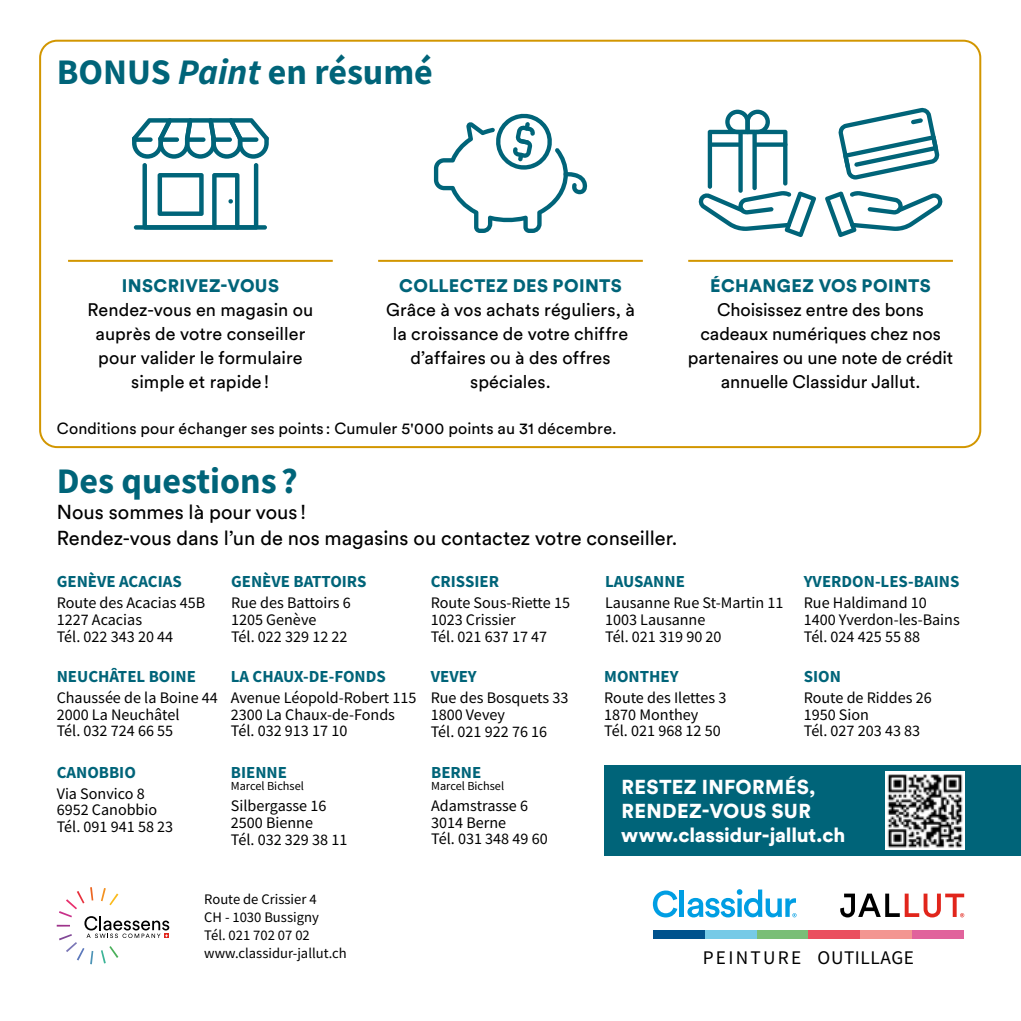
<style>
.page{position:relative;width:1021px;height:1021px;background:#fff}
.page>*{position:absolute;margin:0;border:0;box-sizing:border-box;transform-origin:0 0}
.t1{font:700 36px "Source Sans Pro";color:#006479}
.t2{font:20px/26px "Circular Std";color:#000}
.t3{font:900 20px/24px "Circular Std";letter-spacing:.02em;color:#fff}
.t4{font:19.2px "Source Sans Pro";letter-spacing:.035em;color:#000}
.t5{font:18px/24px "Circular Std";color:#000;text-align:center}
.t6{font:900 18px "Circular Std";letter-spacing:.02em;color:#006479}
.t7{font:700 16.8px "Source Sans Pro";color:#006479}
.t8{font:16px/16.8px "Source Sans Pro";color:#000}
.t9{font:16px "Circular Std";letter-spacing:.01em;color:#000}
.t10{font:14.6px/17.8px "Source Sans Pro";color:#000}
.t11{font:12.2px "Source Sans Pro";color:#000}
.s1{font-style:italic}
</style>
<div class="page">
<div style="left:39px;top:40px;width:942px;height:408px;border:2px solid #d29600;border-radius:17px"></div>
<div style="left:604px;top:764px;width:416px;height:91px;background:#006479"></div>
<img style="left:885px;top:771px;width:79px;height:78px">
<svg style="left:57px;top:887px;width:112px;height:77px"></svg>
<svg style="left:687px;top:889px;width:109px;height:28px"></svg>
<svg style="left:840px;top:893px;width:124px;height:24px"></svg>
<svg style="left:653px;top:890px;width:24px;height:27px"></svg>
<hr style="left:679px;top:890px;width:4px;height:26px;background:#009ee3">
<div style="left:653px;top:930px;width:51px;height:9px;background:#00528d"></div>
<div style="left:704px;top:930px;width:52px;height:9px;background:#76cae7"></div>
<div style="left:756px;top:930px;width:52px;height:9px;background:#7abe77"></div>
<div style="left:808px;top:930px;width:52px;height:9px;background:#ea4f5f"></div>
<div style="left:860px;top:930px;width:52px;height:9px;background:#f39691"></div>
<div style="left:912px;top:930px;width:52px;height:9px;background:#e1639c"></div>
<hr style="left:68px;top:260px;width:265px;height:2px;background:#d29600">
<hr style="left:378px;top:260px;width:265px;height:2px;background:#d29600">
<hr style="left:688px;top:260px;width:264px;height:2px;background:#d29600">
<svg style="left:132px;top:118px;width:137px;height:112px"></svg>
<div style="left:132px;top:137px;width:21px;height:5px;background:#006479;border-radius:2px"></div>
<div style="left:158px;top:137px;width:21px;height:5px;background:#006479;border-radius:2px"></div>
<div style="left:185px;top:137px;width:20px;height:5px;background:#006479;border-radius:2px"></div>
<div style="left:211px;top:137px;width:21px;height:5px;background:#006479;border-radius:2px"></div>
<div style="left:239px;top:137px;width:19px;height:5px;background:#006479;border-radius:2px"></div>
<svg style="left:838px;top:107px;width:102px;height:72px"></svg>
<svg style="left:825px;top:191px;width:118px;height:46px"></svg>
<svg style="left:698px;top:110px;width:118px;height:127px"></svg>
<svg style="left:434px;top:113px;width:154px;height:120px"></svg>
<h1 class="t1" style="left:57px;top:47px;width:378px">BONUS <span class="s1">Paint</span> en résumé</h1>
<p class="t6" style="left:122px;top:273px;width:159px">INSCRIVEZ-VOUS</p>
<p class="t5" style="left:87px;top:297px;width:227px">Rendez-vous en magasin ou auprès de votre conseiller pour valider le formulaire simple et rapide!</p>
<p class="t6" style="left:399px;top:273px;width:224px">COLLECTEZ DES POINTS</p>
<p class="t5" style="left:386px;top:297px;width:250px">Grâce à vos achats réguliers, à la croissance de votre chiffre d’affaires ou à des offres spéciales.</p>
<p class="t9" style="left:57px;top:419px;width:561px">Conditions pour échanger ses points : Cumuler 5'000 points au 31 décembre.</p>
<h1 class="t1" style="left:57px;top:456px;width:243px">Des questions ?</h1>
<p class="t2" style="left:57px;top:498px;width:622px">Nous sommes là pour vous !<br>Rendez-vous dans l’un de nos magasins ou contactez votre conseiller.</p>
<p class="t6" style="left:710px;top:273px;width:222px">ÉCHANGEZ VOS POINTS</p>
<p class="t5" style="left:688px;top:297px;width:267px">Choisissez entre des bons cadeaux numériques chez nos partenaires ou une note de crédit annuelle Classidur Jallut.</p>
<p class="t7" style="left:231px;top:570px;width:137px">GENÈVE BATTOIRS</p>
<p class="t7" style="left:57px;top:570px;width:127px">GENÈVE ACACIAS</p>
<p class="t7" style="left:431px;top:570px;width:70px">CRISSIER</p>
<p class="t7" style="left:605px;top:570px;width:81px">LAUSANNE</p>
<p class="t8" style="left:57px;top:594px;width:150px">Route des Acacias 45B<br>1227 Acacias<br>Tél. 022 343 20 44</p>
<p class="t8" style="left:431px;top:594px;width:141px">Route Sous-Riette 15<br>1023 Crissier<br>Tél. 021 637 17 47</p>
<p class="t8" style="left:231px;top:594px;width:121px">Rue des Battoirs 6<br>1205 Genève<br>Tél. 022 329 12 22</p>
<p class="t8" style="left:605px;top:594px;width:180px">Lausanne Rue St-Martin 11<br>1003 Lausanne<br>Tél. 021 319 90 20</p>
<p class="t7" style="left:803px;top:570px;width:157px">YVERDON-LES-BAINS</p>
<p class="t8" style="left:803px;top:594px;width:157px">Rue Haldimand 10<br>1400 Yverdon-les-Bains<br>Tél. 024 425 55 88</p>
<p class="t7" style="left:57px;top:665px;width:141px">NEUCHÂTEL BOINE</p>
<p class="t7" style="left:431px;top:665px;width:48px">VEVEY</p>
<p class="t7" style="left:604px;top:665px;width:76px">MONTHEY</p>
<p class="t7" style="left:803px;top:665px;width:39px">SION</p>
<p class="t7" style="left:231px;top:665px;width:156px">LA CHAUX-DE-FONDS</p>
<p class="t8" style="left:231px;top:689px;width:187px">Avenue Léopold-Robert 115<br>2300 La Chaux-de-Fonds<br>Tél. 032 913 17 10</p>
<p class="t8" style="left:57px;top:689px;width:163px">Chaussée de la Boine 44<br>2000 La Neuchâtel<br>Tél. 032 724 66 55</p>
<p class="t8" style="left:431px;top:689px;width:139px">Rue des Bosquets 33<br>1800 Vevey<br>Tél. 021 922 76 16</p>
<p class="t7" style="left:57px;top:760px;width:81px">CANOBBIO</p>
<p class="t8" style="left:57px;top:784px;width:118px">Via Sonvico 8<br>6952 Canobbio<br>Tél. 091 941 58 23</p>
<p class="t7" style="left:231px;top:760px;width:58px">BIENNE</p>
<p class="t11" style="left:231px;top:778px;width:75px">Marcel Bichsel</p>
<p class="t8" style="left:231px;top:797px;width:118px">Silbergasse 16<br>2500 Bienne<br>Tél. 032 329 38 11</p>
<p class="t10" style="left:204px;top:890px;width:144px">Route de Crissier 4<br>CH - 1030 Bussigny<br>Tél. 021 702 07 02 www.classidur-jallut.ch</p>
<p class="t7" style="left:431px;top:760px;width:52px">BERNE</p>
<p class="t11" style="left:431px;top:778px;width:75px">Marcel Bichsel</p>
<p class="t8" style="left:431px;top:797px;width:118px">Adamstrasse 6<br>3014 Berne<br>Tél. 031 348 49 60</p>
<p class="t8" style="left:604px;top:689px;width:124px">Route des Ilettes 3<br>1870 Monthey<br>Tél. 021 968 12 50</p>
<p class="t8" style="left:803px;top:689px;width:129px">Route de Riddes 26<br>1950 Sion<br>Tél. 027 203 43 83</p>
<p class="t3" style="left:621px;top:775px;width:225px">RESTEZ INFORMÉS,<br>RENDEZ-VOUS SUR www.classidur-jallut.ch</p>
<p class="t4" style="left:702px;top:945px;width:213px">PEINTURE OUTILLAGE</p>
</div>
